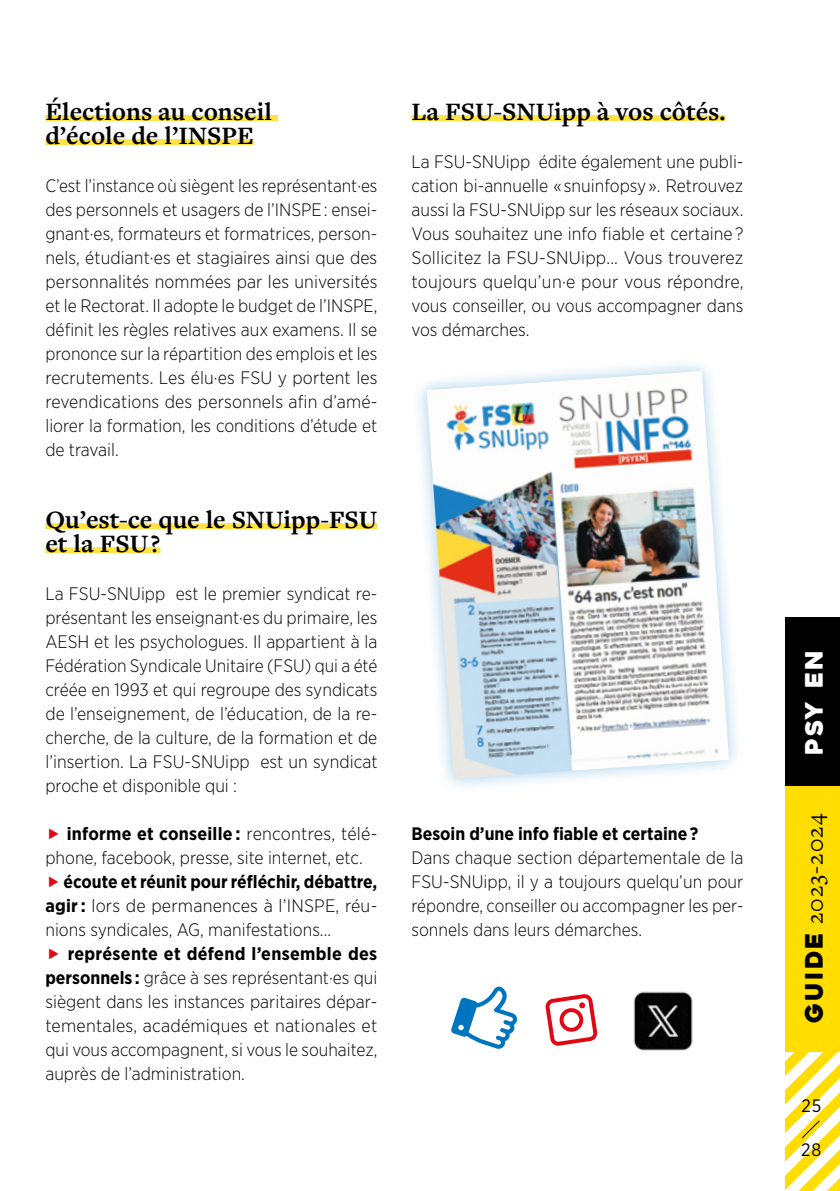
<style>
.page{position:relative;width:840px;height:1191px;background:#fff}
.page>*{position:absolute;margin:0;border:0;box-sizing:border-box;transform-origin:0 0}
._04_texte-justifié{font:700 26px/24px "Freight Text Pro";color:#000}
._01_Niveau_1_POYNTER_copie{font:700 26px/24px "Freight Text Pro";color:#000}
.t1{font:24px "Freight Text Pro";letter-spacing:.05em;color:#000}
.t2{font:24px "Heavitas";color:#fff}
._04_texte-justifié-2{font:300 18px/24px "Gotham Narrow";color:#000;text-align:justify}
._04_texte-justifié-3{font:700 18px "Gotham Narrow";color:#000}
.t3{font:18px "Gotham Narrow";color:#000}
.s1{font-weight:700}
.s2{font-family:"Heavitas"}
</style>
<div class="page">
<div style="left:784px;top:617px;width:55px;height:170px;background:#000"></div>
<div style="left:784px;top:786px;width:55px;height:265px;background:#fd0"></div>
<svg style="left:784px;top:1050px;width:55px;height:141px"></svg>
<div style="left:45px;top:115px;width:233px;height:6px;background:#ffe343"></div>
<div style="left:45px;top:139px;width:208px;height:6px;background:#ffe343"></div>
<div style="left:45px;top:523px;width:332px;height:6px;background:#ffe343"></div>
<div style="left:45px;top:547px;width:115px;height:6px;background:#ffe343"></div>
<div style="left:411px;top:115px;width:314px;height:6px;background:#ffe343"></div>
<div style="left:411px;top:356px;width:333px;height:438px;background:#0075bf;opacity:.35"></div>
<img style="left:426px;top:371px;width:302px;height:408px">
<svg style="left:545px;top:994px;width:52px;height:52px"></svg>
<svg style="left:578px;top:1002px;width:7px;height:6px"></svg>
<svg style="left:451px;top:986px;width:66px;height:63px"></svg>
<img style="left:633px;top:991px;width:60px;height:60px">
<p class="_04_texte-justifié" style="left:45px;top:99px;width:228px">Élections au conseil d’école de l’INSPE</p>
<p class="_04_texte-justifié-2" style="left:45px;top:173px;width:333px">C’est l’instance où siègent les représentant·es des personnels et usagers de l’INSPE : ensei&shy;gnant·es, formateurs et formatrices, person&shy;nels, étudiant·es et stagiaires ainsi que des personnalités nommées par les universités et le Rectorat. Il adopte le budget de l’INSPE, définit les règles relatives aux examens. Il se prononce sur la répartition des emplois et les recrutements. Les élu·es FSU y portent les revendications des personnels afin d’amé&shy;liorer la formation, les conditions d’étude et de travail.</p>
<p class="_01_Niveau_1_POYNTER_copie" style="left:45px;top:507px;width:333px">Qu’est-ce que le SNUipp-FSU et la FSU ?</p>
<p class="_04_texte-justifié-2" style="left:45px;top:581px;width:333px">La FSU-SNUipp est le premier syndicat re&shy;présentant les enseignant·es du primaire, les AESH et les psychologues. Il appartient à la Fédération Syndicale Unitaire (FSU) qui a été créée en 1993 et qui regroupe des syndicats de l’enseignement, de l’éducation, de la re&shy;cherche, de la culture, de la formation et de l’insertion. La FSU-SNUipp est un syndicat proche et disponible qui :</p>
<p class="_04_texte-justifié-2" style="left:45px;top:821px;width:333px;text-indent:21px"><span class="s1">informe et conseille :</span> rencontres, télé&shy;phone, facebook, presse, site internet, etc.</p>
<p class="_04_texte-justifié-2" style="left:45px;top:869px;width:333px;text-indent:18px"><span class="s1">écoute et réunit pour réfléchir, débattre, agir :</span> lors de permanences à l’INSPE, réu&shy;nions syndicales, AG, manifestations...</p>
<p class="_04_texte-justifié-2" style="left:45px;top:941px;width:333px;text-indent:22px"><span class="s1">représente et défend l’ensemble des personnels :</span> grâce à ses représentant·es qui siègent dans les instances paritaires dépar&shy;tementales, académiques et nationales et qui vous accompagnent, si vous le souhaitez, auprès de l’administration.</p>
<p class="_04_texte-justifié" style="left:411px;top:99px;width:315px">La FSU-SNUipp à vos côtés.</p>
<p class="_04_texte-justifié-2" style="left:411px;top:149px;width:333px">La FSU-SNUipp édite également une publi&shy;cation bi-annuelle « snuinfopsy ». Retrouvez aussi la FSU-SNUipp sur les réseaux sociaux.<br>Vous souhaitez une info fiable et certaine ?<br>Sollicitez la FSU-SNUipp... Vous trouverez toujours quelqu’un·e pour vous répondre, vous conseiller, ou vous accompagner dans vos démarches.</p>
<p class="_04_texte-justifié-3" style="left:411px;top:822px;width:288px">Besoin d’une info fiable et certaine ?</p>
<p class="_04_texte-justifié-2" style="left:411px;top:845px;width:333px">Dans chaque section départementale de la FSU-SNUipp, il y a toujours quelqu’un pour répondre, conseiller ou accompagner les per&shy;sonnels dans leurs démarches.</p>
<h2 class="t2" style="left:799px;top:755px;width:107px;rotate:-90deg">PSY EN</h2>
<h2 class="t1" style="left:799px;top:1023px;width:211px;rotate:-90deg"><span class="s2">GUIDE</span> 2023-2024</h2>
<p class="t3" style="left:800px;top:1094px;width:21px">25</p>
<p class="t3" style="left:800px;top:1138px;width:22px">28</p>
</div>
